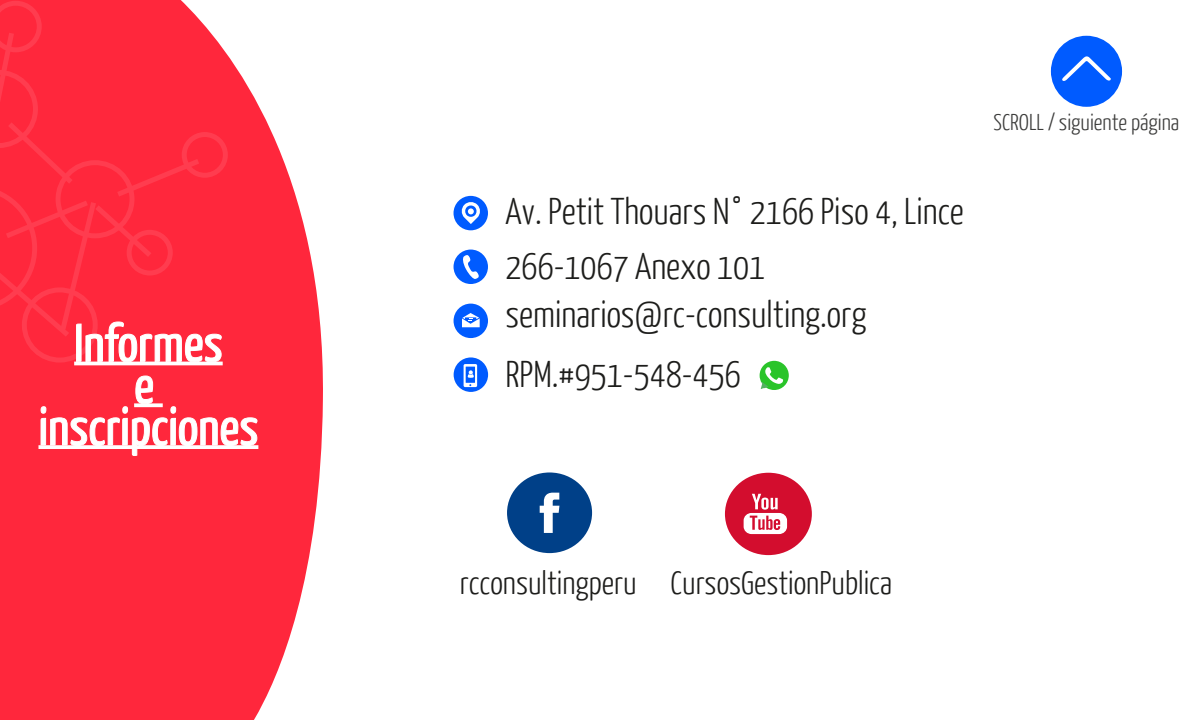
<style>
.page{position:relative;width:1200px;height:720px;background:#fff}
.page>*{position:absolute;margin:0;border:0;box-sizing:border-box;transform-origin:0 0}
.t1{font:53.3px/41.8px "Yanone Kaffeesatz";color:#fff;text-align:center;scale:1.04 1}
.t2{font:300 37.2px "Yanone Kaffeesatz";color:#1d1d1b}
.t3{font:300 32.7px "Yanone Kaffeesatz";color:#1d1d1b}
.t4{font:300 22.9px "Yanone Kaffeesatz";color:#3c3c3b}
</style>
<div class="page">
<svg style="left:0;top:0;width:323px;height:720px;fill:#ff273c"></svg>
<hr style="left:74px;top:362px;width:149px;height:3px;background:#fff">
<svg style="left:40px;top:375px;width:218px;height:82px;background:#ff3a4d"></svg>
<svg style="left:38px;top:445px;width:220px;height:4px"></svg>
<div style="left:182px;top:132px;width:46px;height:46px;border:5px solid #fff;border-radius:50%"></div>
<svg style="left:0;top:1px;width:222px;height:362px;background:#ff2e42"></svg>
<div style="left:507px;top:472px;width:85px;height:81px;background:#004088;border-radius:50%"></div>
<svg style="left:540px;top:493px;width:19px;height:40px"></svg>
<div style="left:725px;top:473px;width:87px;height:82px;background:#d30d2e;border-radius:50%"></div>
<div style="left:744px;top:513px;width:43px;height:21px;background:#fff;border-radius:8px"></div>
<svg style="left:750px;top:516px;width:30px;height:14px"></svg>
<svg style="left:752px;top:494px;width:26px;height:16px"></svg>
<div style="left:454px;top:196px;width:34px;height:34px;background:#005bff;border-radius:50%"></div>
<svg style="left:461px;top:202px;width:19px;height:22px"></svg>
<div style="left:454px;top:250px;width:34px;height:34px;background:#005bff;border-radius:50%"></div>
<svg style="left:463px;top:255px;width:16px;height:24px"></svg>
<div style="left:454px;top:357px;width:34px;height:35px;background:#005bff;border-radius:50%"></div>
<svg style="left:464px;top:364px;width:13px;height:23px"></svg>
<div style="left:454px;top:304px;width:34px;height:34px;background:#005bff;border-radius:50%"></div>
<svg style="left:462px;top:313px;width:18px;height:14px"></svg>
<svg style="left:759px;top:360px;width:30px;height:30px"></svg>
<div style="left:1051px;top:36px;width:71px;height:71px;background:#005bff;border-radius:50%"></div>
<svg style="left:1062px;top:56px;width:49px;height:25px"></svg>
<h1 class="t1" style="left:38px;top:320px;width:213px">Informes<br>e inscripciones</h1>
<p class="t2" style="left:506px;top:189px;width:460px">Av. Petit Thouars N° 2166 Piso 4, Lince</p>
<p class="t2" style="left:506px;top:243px;width:261px">266-1067 Anexo 101</p>
<p class="t2" style="left:506px;top:292px;width:362px">seminarios@rc-consulting.org</p>
<p class="t2" style="left:506px;top:352px;width:237px">RPM.#951-548-456</p>
<p class="t4" style="left:994px;top:108px;width:187px">SCROLL / siguiente página</p>
<p class="t3" style="left:460px;top:562px;width:434px">rcconsultingperu CursosGestionPublica</p>
</div>
